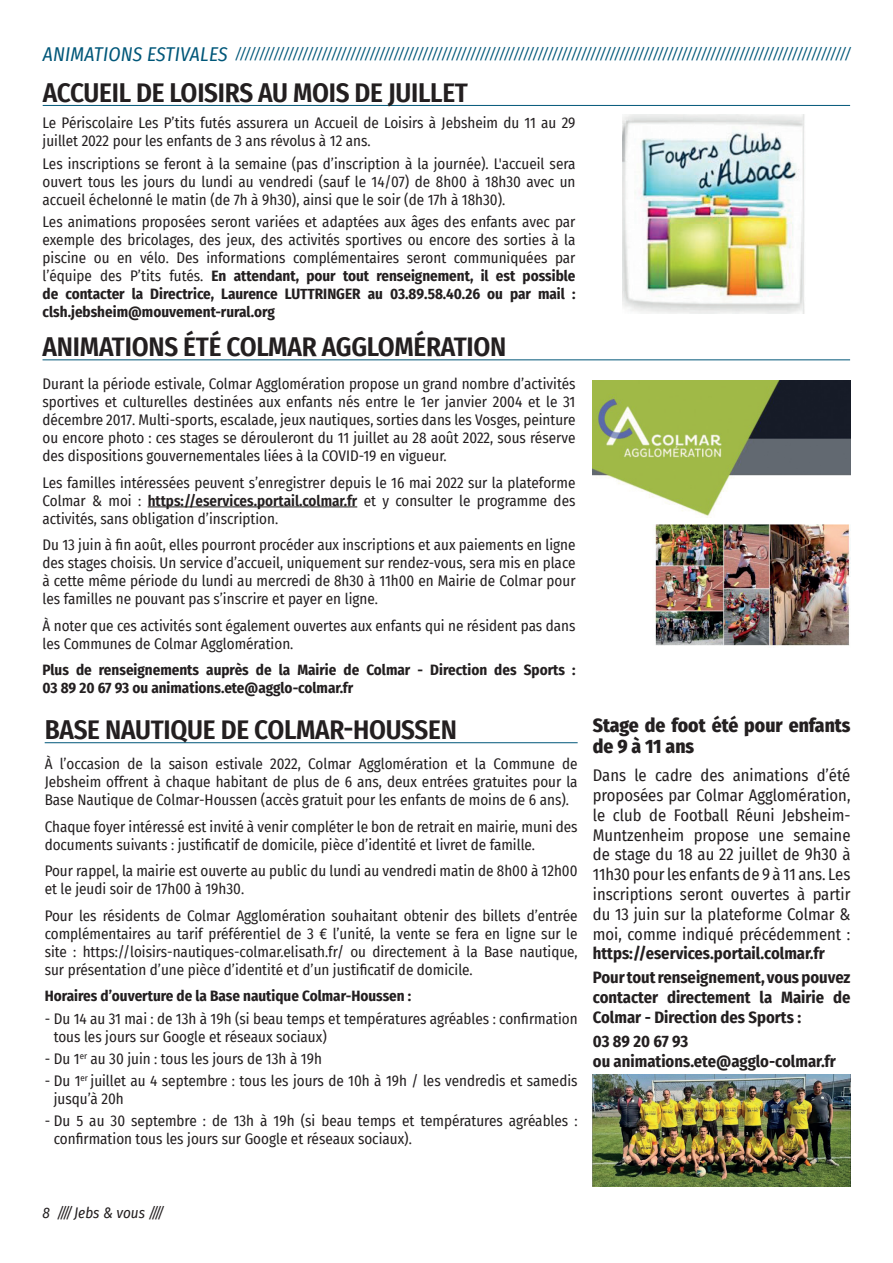
<style>
.page{position:relative;width:893px;height:1263px;background:#fff}
.page>*{position:absolute;margin:0;border:0;box-sizing:border-box;transform-origin:0 0}
.t1{font:600 27px "Fira Sans Condensed";letter-spacing:-.01em;color:#231f20}
.t2{font:800 19.5px/21px "Fira Sans Condensed";color:#231f20}
.t3{font:16.5px/19.8px "Fira Sans Condensed";color:#231f20;text-align:justify}
.t4{font:700 16.5px/19.8px "Fira Sans Condensed";color:#231f20}
.t5{font:15px/18px "Fira Sans Condensed";color:#231f20;text-align:justify}
.t6{font:700 15px/18px "Fira Sans Condensed";color:#231f20}
.t7{font:italic 15px "Fira Sans Condensed";color:#005779}
.t8{font:italic 15px "Fira Sans Condensed";color:#231f20}
.s1{font-size:19.5px}
.s2{font-weight:700}
.s3{font-weight:600}
</style>
<div class="page">
<hr style="left:43px;top:359px;width:807px;height:1px;background:#005779">
<hr style="left:148px;top:506px;width:209px;height:1px;background:#231f20">
<hr style="left:43px;top:105px;width:807px;height:1px;background:#005779">
<img style="left:623px;top:114px;width:182px;height:200px">
<img style="left:592px;top:380px;width:258px;height:266px">
<hr style="left:45px;top:742px;width:533px;height:1px;background:#005779">
<img style="left:592px;top:1075px;width:258px;height:111px">
<p class="t7" style="left:43px;top:43px;width:810px"><span class="s1">A N I M AT I O N S EST I VA L ES</span> ////////////////////////////////////////////////////////////////////////////////////////////////////////////////////////////////</p>
<h1 class="t1" style="left:43px;top:70px;width:427px">ACCUEIL DE LOISIRS AU MOIS DE JUILLET</h1>
<p class="t5" style="left:43px;top:114px;width:534px">Le Périscolaire Les P’tits futés assurera un Accueil de Loisirs à Jebsheim du 11 au 29 juillet 2022 pour les enfants de 3 ans révolus à 12 ans.</p>
<p class="t5" style="left:43px;top:154px;width:534px">Les inscriptions se feront à la semaine (pas d’inscription à la journée). L'accueil sera ouvert tous les jours du lundi au vendredi (sauf le 14/07) de 8h00 à 18h30 avec un accueil échelonné le matin (de 7h à 9h30), ainsi que le soir (de 17h à 18h30).</p>
<p class="t5" style="left:43px;top:212px;width:534px">Les animations proposées seront variées et adaptées aux âges des enfants avec par exemple des bricolages, des jeux, des activités sportives ou encore des sorties à la piscine ou en vélo. Des informations complémentaires seront communiquées par l’équipe des P’tits futés. <span class="s2">En attendant, pour tout renseignement, il est possible de contacter la Directrice, Laurence LUTTRINGER au 03.89.58.40.26 ou par mail : clsh.jebsheim@mouvement-rural.org</span></p>
<h1 class="t1" style="left:43px;top:324px;width:465px">ANIMATIONS ÉTÉ COLMAR AGGLOMÉRATION</h1>
<p class="t5" style="left:43px;top:375px;width:534px">Durant la période estivale, Colmar Agglomération propose un grand nombre d’activités sportives et culturelles destinées aux enfants nés entre le 1er janvier 2004 et le 31 décembre 2017. Multi-sports, escalade, jeux nautiques, sorties dans les Vosges, peinture ou encore photo : ces stages se dérouleront du 11 juillet au 28 août 2022, sous réserve des dispositions gouvernementales liées à la COVID-19 en vigueur.</p>
<p class="t5" style="left:43px;top:473px;width:534px">Les familles intéressées peuvent s’enregistrer depuis le 16 mai 2022 sur la plateforme Colmar &amp; moi : <span class="s3">https://eservices.portail.colmar.fr</span> et y consulter le programme des activités, sans obligation d’inscription.</p>
<p class="t5" style="left:43px;top:536px;width:534px">Du 13 juin à fin août, elles pourront procéder aux inscriptions et aux paiements en ligne des stages choisis. Un service d’accueil, uniquement sur rendez-vous, sera mis en place à cette même période du lundi au mercredi de 8h30 à 11h00 en Mairie de Colmar pour les familles ne pouvant pas s’inscrire et payer en ligne.</p>
<p class="t5" style="left:43px;top:616px;width:534px">À noter que ces activités sont également ouvertes aux enfants qui ne résident pas dans les Communes de Colmar Agglomération.</p>
<p class="t6" style="left:43px;top:660px;width:534px">Plus de renseignements auprès de la Mairie de Colmar - Direction des Sports :<br>03 89 20 67 93 ou animations.ete@agglo-colmar.fr</p>
<h1 class="t1" style="left:45px;top:707px;width:414px">BASE NAUTIQUE DE COLMAR-HOUSSEN</h1>
<p class="t5" style="left:45px;top:755px;width:534px">À l’occasion de la saison estivale 2022, Colmar Agglomération et la Commune de Jebsheim offrent à chaque habitant de plus de 6 ans, deux entrées gratuites pour la Base Nautique de Colmar-Houssen (accès gratuit pour les enfants de moins de 6 ans).</p>
<p class="t5" style="left:45px;top:817px;width:534px">Chaque foyer intéressé est invité à venir compléter le bon de retrait en mairie, muni des documents suivants : justificatif de domicile, pièce d’identité et livret de famille.</p>
<p class="t5" style="left:45px;top:862px;width:534px">Pour rappel, la mairie est ouverte au public du lundi au vendredi matin de 8h00 à 12h00 et le jeudi soir de 17h00 à 19h30.</p>
<p class="t5" style="left:45px;top:906px;width:534px">Pour les résidents de Colmar Agglomération souhaitant obtenir des billets d’entrée complémentaires au tarif préférentiel de 3 € l’unité, la vente se fera en ligne sur le site : https://loisirs-nautiques-colmar.elisath.fr/ ou directement à la Base nautique, sur présentation d’une pièce d’identité et d’un justificatif de domicile.</p>
<p class="t6" style="left:45px;top:986px;width:368px">Horaires d’ouverture de la Base nautique Colmar-Houssen :</p>
<p class="t5" style="left:54px;top:1009px;width:525px;text-indent:-9px">- Du 14 au 31 mai : de 13h à 19h (si beau temps et températures agréables : confirmation tous les jours sur Google et réseaux sociaux)</p>
<p class="t5" style="left:45px;top:1049px;width:279px">- Du 1<sup>er</sup> au 30 juin : tous les jours de 13h à 19h</p>
<p class="t5" style="left:54px;top:1071px;width:525px;text-indent:-9px">- Du 1<sup>er</sup> juillet au 4 septembre : tous les jours de 10h à 19h / les vendredis et samedis jusqu’à 20h</p>
<p class="t5" style="left:54px;top:1112px;width:525px;text-indent:-9px">- Du 5 au 30 septembre : de 13h à 19h (si beau temps et températures agréables : confirmation tous les jours sur Google et réseaux sociaux).</p>
<h2 class="t2" style="left:593px;top:713px;width:259px">Stage de foot été pour enfants de 9 à 11 ans</h2>
<p class="t3" style="left:593px;top:765px;width:259px">Dans le cadre des animations d’été proposées par Colmar Agglomération, le club de Football Réuni Jebsheim-Muntzenheim propose une semaine de stage du 18 au 22 juillet de 9h30 à 11h30 pour les enfants de 9 à 11 ans. Les inscriptions seront ouvertes à partir du 13 juin sur la plateforme Colmar &amp; moi, comme indiqué précédemment :</p>
<p class="t4" style="left:593px;top:940px;width:259px;line-height:24px">https://eservices.portail.colmar.fr<br>Pour tout renseignement, vous pouvez</p>
<p class="t4" style="left:593px;top:986px;width:259px">contacter directement la Mairie de<br>Colmar - Direction des Sports :</p>
<p class="t4" style="left:593px;top:1030px;width:245px">03 89 20 67 93<br>ou animations.ete@agglo-colmar.fr</p>
<p class="t8" style="left:43px;top:1202px;width:123px">8 //// Jebs &amp; vous ////</p>
</div>
